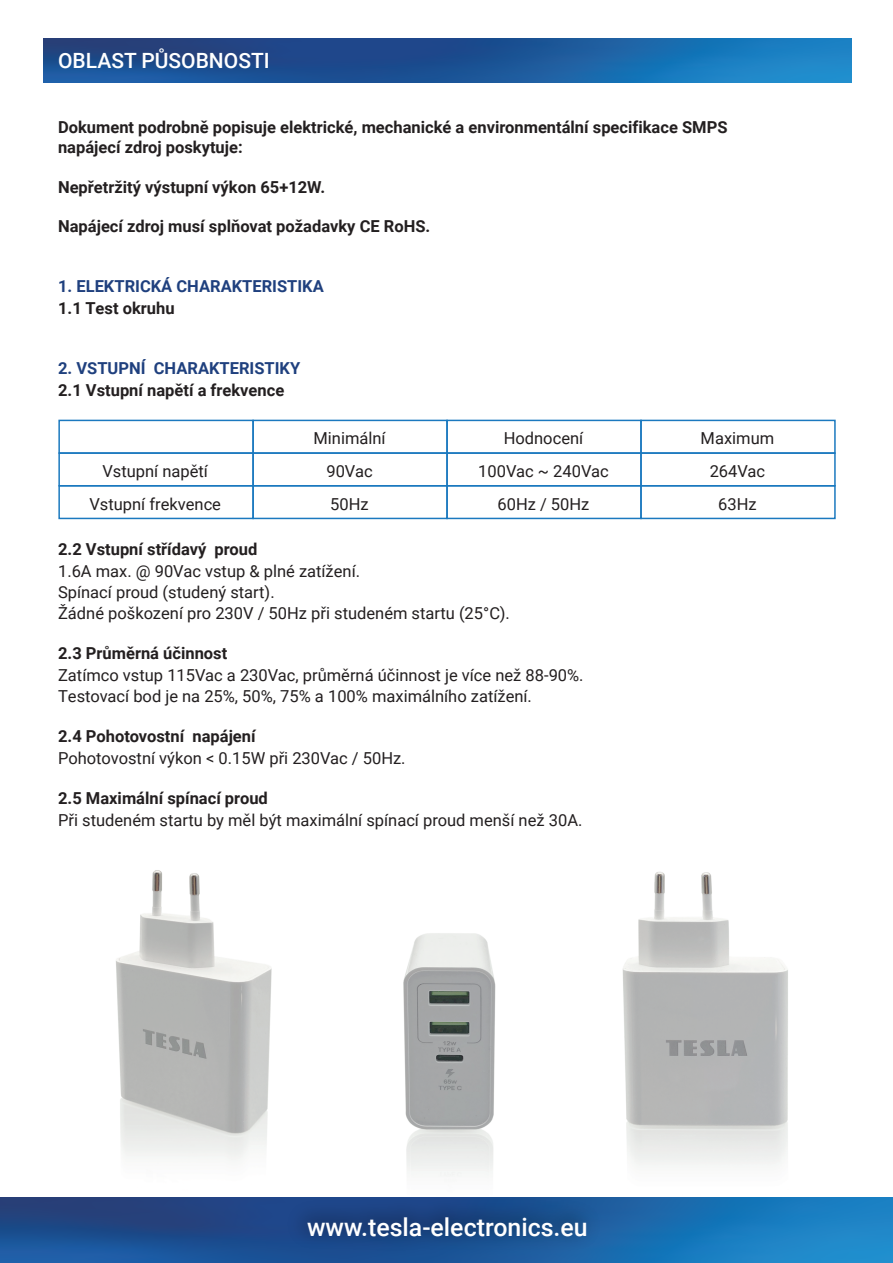
<style>
.page{position:relative;width:893px;height:1263px;background:#fff}
.page>*{position:absolute;margin:0;border:0;box-sizing:border-box;transform-origin:0 0}
.t1{font:500 24.9px "Roboto";color:#fff}
.t2{font:500 21px "Roboto";color:#fff}
.t3{font:16.5px/33px "Roboto";color:#231f20;text-align:center}
.t4{font:700 16.5px/19.8px "Roboto";color:#231f20}
.t5{font:700 16.5px "Roboto";color:#1f407e}
</style>
<div class="page">
<img style="left:107px;top:870px;width:170px;height:328px">
<img style="left:403px;top:933px;width:93px;height:243px">
<img style="left:609px;top:872px;width:199px;height:326px">
<svg style="left:43px;top:38px;width:808px;height:45px"></svg>
<div style="left:58px;top:420px;width:196px;height:34px;border:2px solid #1b79bf"></div>
<div style="left:252px;top:420px;width:196px;height:34px;border:2px solid #1b79bf"></div>
<div style="left:446px;top:420px;width:196px;height:34px;border:2px solid #1b79bf"></div>
<div style="left:640px;top:420px;width:196px;height:34px;border:2px solid #1b79bf"></div>
<div style="left:58px;top:452px;width:196px;height:34px;border:2px solid #1b79bf"></div>
<div style="left:252px;top:452px;width:196px;height:34px;border:2px solid #1b79bf"></div>
<div style="left:446px;top:452px;width:196px;height:34px;border:2px solid #1b79bf"></div>
<div style="left:640px;top:452px;width:196px;height:34px;border:2px solid #1b79bf"></div>
<div style="left:58px;top:485px;width:196px;height:34px;border:2px solid #1b79bf"></div>
<div style="left:252px;top:485px;width:196px;height:34px;border:2px solid #1b79bf"></div>
<div style="left:446px;top:485px;width:196px;height:34px;border:2px solid #1b79bf"></div>
<div style="left:640px;top:485px;width:196px;height:34px;border:2px solid #1b79bf"></div>
<svg style="left:0;top:1198px;width:893px;height:65px"></svg>
<img style="left:277px;top:1197px;width:332px;height:66px">
<p class="t2" style="left:58px;top:46px;width:213px">OBLAST PŮSOBNOSTI</p>
<p class="t4" style="left:58px;top:117px;width:671px">Dokument podrobně popisuje elektrické, mechanické a environmentální specifikace SMPS napájecí zdroj poskytuje:</p>
<p class="t4" style="left:58px;top:176px;width:269px">Nepřetržitý výstupní výkon 65+12W.</p>
<p class="t4" style="left:58px;top:216px;width:374px">Napájecí zdroj musí splňovat požadavky CE RoHS.</p>
<p class="t5" style="left:58px;top:274px;width:267px">1. ELEKTRICKÁ CHARAKTERISTIKA</p>
<p class="t4" style="left:58px;top:298px;width:118px">1.1 Test okruhu</p>
<p class="t5" style="left:58px;top:356px;width:244px">2. VSTUPNÍ CHARAKTERISTIKY</p>
<p class="t4" style="left:58px;top:380px;width:228px">2.1 Vstupní napětí a frekvence</p>
<p class="t3" style="left:89px;top:454px;width:133px">Vstupní napětí<br>Vstupní frekvence</p>
<p class="t3" style="left:313px;top:421px;width:74px">Minimální<br>90Vac<br>50Hz</p>
<p class="t3" style="left:478px;top:421px;width:132px">Hodnocení<br>100Vac ~ 240Vac<br>60Hz / 50Hz</p>
<p class="t3" style="left:701px;top:421px;width:75px">Maximum<br>264Vac<br>63Hz</p>
<p class="t4" style="left:58px;top:538px;width:201px">2.2 Vstupní střídavý proud</p>
<p class="t3" style="left:58px;top:560px;width:453px;line-height:21px;text-align:left">1.6A max. @ 90Vac vstup &amp; plné zatížení.<br>Spínací proud (studený start).<br>Žádné poškození pro 230V / 50Hz při studeném startu (25°C).</p>
<p class="t4" style="left:58px;top:642px;width:171px">2.3 Průměrná účinnost</p>
<p class="t3" style="left:58px;top:664px;width:527px;line-height:21px;text-align:left">Zatímco vstup 115Vac a 230Vac, průměrná účinnost je více než 88-90%.<br>Testovací bod je na 25%, 50%, 75% a 100% maximálního zatížení.</p>
<p class="t4" style="left:58px;top:725px;width:199px">2.4 Pohotovostní napájení</p>
<p class="t3" style="left:58px;top:741px;width:349px">Pohotovostní výkon &lt; 0.15W při 230Vac / 50Hz.</p>
<p class="t4" style="left:58px;top:787px;width:211px">2.5 Maximální spínací proud</p>
<p class="t3" style="left:58px;top:803px;width:526px">Při studeném startu by měl být maximální spínací proud menší než 30A.</p>
<h1 class="t1" style="left:307px;top:1209px;width:282px">www.tesla-electronics.eu</h1>
</div>
